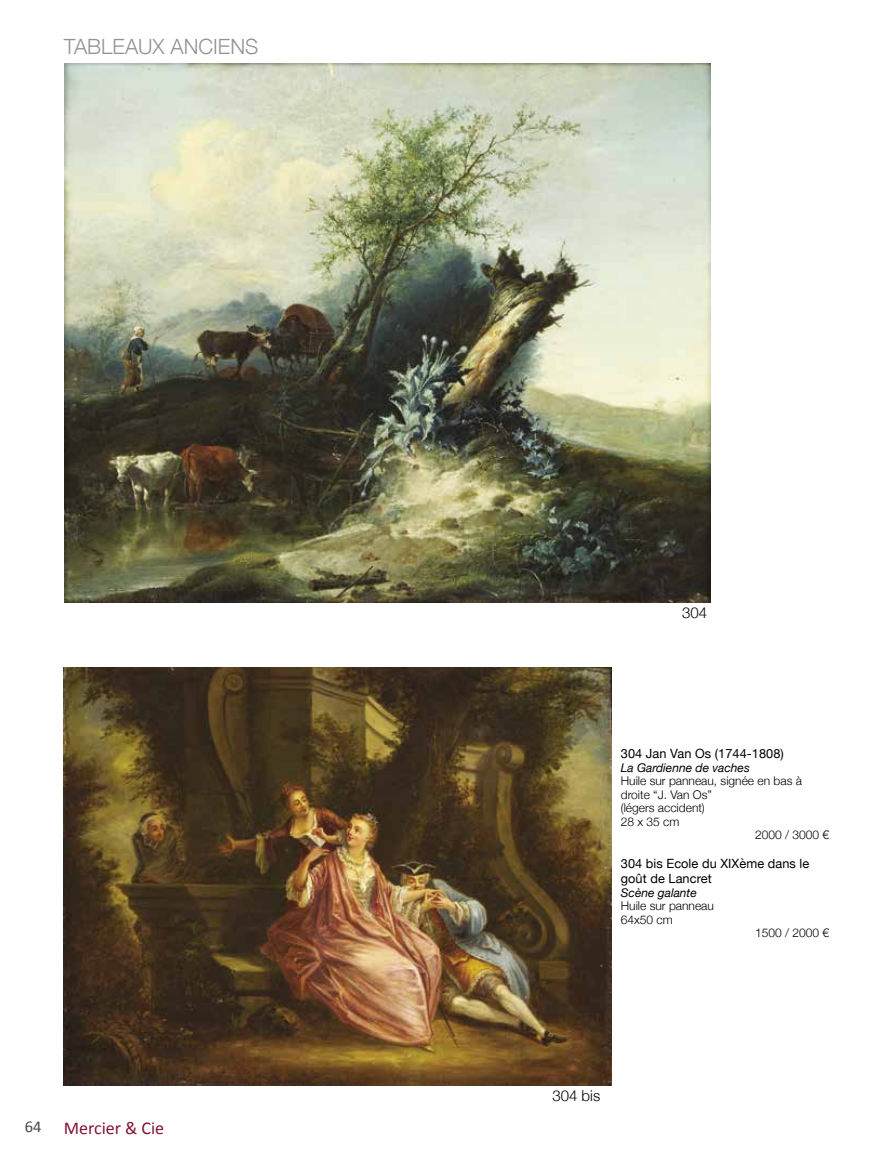
<style>
.page{position:relative;width:893px;height:1149px;background:#fff}
.page>*{position:absolute;margin:0;border:0;box-sizing:border-box;transform-origin:0 0}
.t1{font:300 21px "Helvetica Neue";color:#939393}
.t2{font:18px "Calibri";color:#841533}
.t3{font:300 15px "Helvetica Neue";color:#000}
.t4{font:12.75px/15.3px "Helvetica Neue";letter-spacing:.005em;color:#000}
.t5{font:300 12px/13.5px "Helvetica Neue";color:#000}
.t6{font:italic 12px "Helvetica Neue";color:#000}
.s1{font-size:16.5px;color:#484848}
</style>
<div class="page">
<img style="left:64px;top:667px;width:547px;height:417px">
<img style="left:65px;top:64px;width:646px;height:538px">
<h1 class="t1" style="left:64px;top:30px;width:196px">TABLEAUX ANCIENS</h1>
<h2 class="t2" style="left:25px;top:1114px;width:141px"><span class="s1">64</span> Mercier &amp; Cie</h2>
<p class="t3" style="left:682px;top:600px;width:27px">304</p>
<p class="t4" style="left:621px;top:746px;width:164px">304 Jan Van Os (1744-1808)</p>
<p class="t6" style="left:621px;top:758px;width:130px">La Gardienne de vaches</p>
<p class="t5" style="left:621px;top:773px;width:183px">Huile sur panneau, signée en bas à</p>
<p class="t5" style="left:621px;top:786px;width:93px">droite “J. Van Os”</p>
<p class="t5" style="left:621px;top:800px;width:86px">(légers accident)</p>
<p class="t5" style="left:621px;top:813px;width:60px">28 x 35 cm</p>
<p class="t5" style="left:755px;top:827px;width:76px">2000 / 3000 €</p>
<p class="t4" style="left:621px;top:856px;width:190px">304 bis Ecole du XIXème dans le goût de Lancret</p>
<p class="t6" style="left:621px;top:883px;width:78px">Scène galante</p>
<p class="t5" style="left:621px;top:898px;width:95px">Huile sur panneau<br>64x50 cm</p>
<p class="t5" style="left:755px;top:925px;width:76px">1500 / 2000 €</p>
<p class="t3" style="left:552px;top:1082px;width:49px">304 bis</p>
</div>
